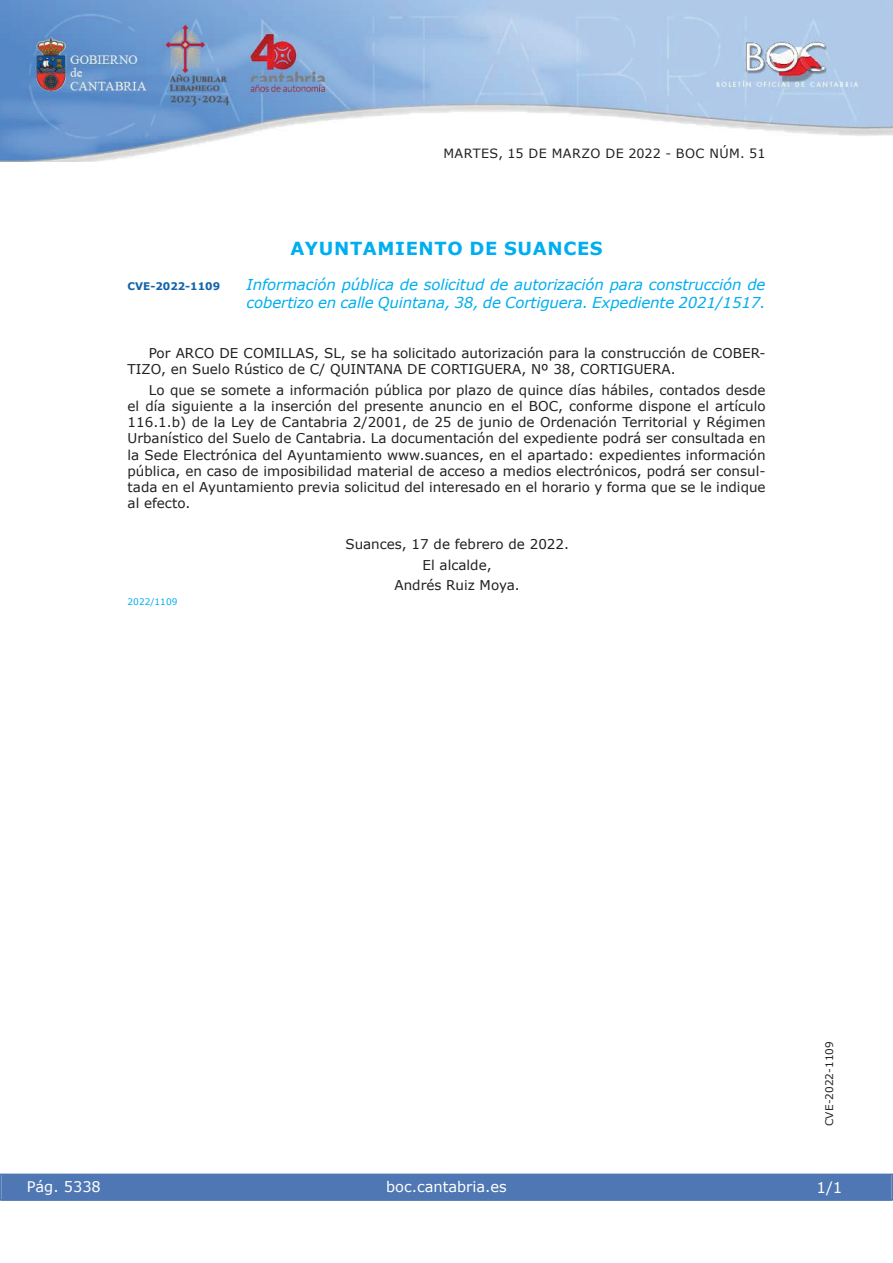
<style>
.page{position:relative;width:893px;height:1263px;background:#fff}
.page>*{position:absolute;margin:0;border:0;box-sizing:border-box;transform-origin:0 0}
.t1{font:700 18px "Verdana";letter-spacing:.035em;color:#00aeef}
.t2{font:italic 15px/18px "Verdana";letter-spacing:-.01em;color:#00aeef}
.t3{font:15px "Verdana";color:#fff}
.t4{font:14.55px "Verdana";color:#fff}
.t5{font:13.5px/16.2px "Verdana";color:#231f20}
.t6{font:12.75px "Verdana";letter-spacing:.035em;color:#231f20}
.t7{font:10.5px "Verdana";color:#231f20}
.t8{font:700 10.5px "Verdana";color:#1263a9}
.t9{font:9px "Verdana";color:#00aeef}
</style>
<div class="page">
<img style="left:0;top:0;width:893px;height:161px">
<div style="left:1px;top:1174px;width:890px;height:27px;background:#4f77b3"></div>
<div style="left:0;top:1174px;width:893px;height:27px;border:1px solid #4f77b3"></div>
<p class="t6" style="left:443px;top:145px;width:323px">MARTES, 15 DE MARZO DE 2022 - BOC NÚM. 51</p>
<h1 class="t1" style="left:290px;top:237px;width:314px">AYUNTAMIENTO DE SUANCES</h1>
<p class="t8" style="left:128px;top:279px;width:94px">CVE-2022-1109</p>
<p class="t2" style="left:247px;top:275px;width:520px">Información pública de solicitud de autorización para construcción de cobertizo en calle Quintana, 38, de Cortiguera. Expediente 2021/1517.</p>
<p class="t5" style="left:128px;top:345px;width:639px;text-indent:21px">Por ARCO DE COMILLAS, SL, se ha solicitado autorización para la construcción de COBER-<br>TIZO, en Suelo Rústico de C/ QUINTANA DE CORTIGUERA, Nº 38, CORTIGUERA.</p>
<p class="t5" style="left:128px;top:381px;width:639px;text-align:justify;text-indent:21px">Lo que se somete a información pública por plazo de quince días hábiles, contados desde el día siguiente a la inserción del presente anuncio en el BOC, conforme dispone el artículo 116.1.b) de la Ley de Cantabria 2/2001, de 25 de junio de Ordenación Territorial y Régimen Urbanístico del Suelo de Cantabria. La documentación del expediente podrá ser consultada en la Sede Electrónica del Ayuntamiento www.suances, en el apartado: expedientes información pública, en caso de imposibilidad material de acceso a medios electrónicos, podrá ser consul&shy;tada en el Ayuntamiento previa solicitud del interesado en el horario y forma que se le indique al efecto.</p>
<p class="t5" style="left:345px;top:534px;width:225px;line-height:20.4px;text-align:center">Suances, 17 de febrero de 2022.<br>El alcalde,<br>Andrés Ruiz Moya.</p>
<p class="t9" style="left:128px;top:596px;width:51px">2022/1109</p>
<p class="t4" style="left:27px;top:1177px;width:76px">Pág. 5338</p>
<p class="t4" style="left:386px;top:1178px;width:122px">boc.cantabria.es</p>
<p class="t7" style="left:823px;top:1126px;width:87px;rotate:-90deg">CVE-2022-1109</p>
<p class="t3" style="left:816px;top:1178px;width:27px">1/1</p>
</div>
